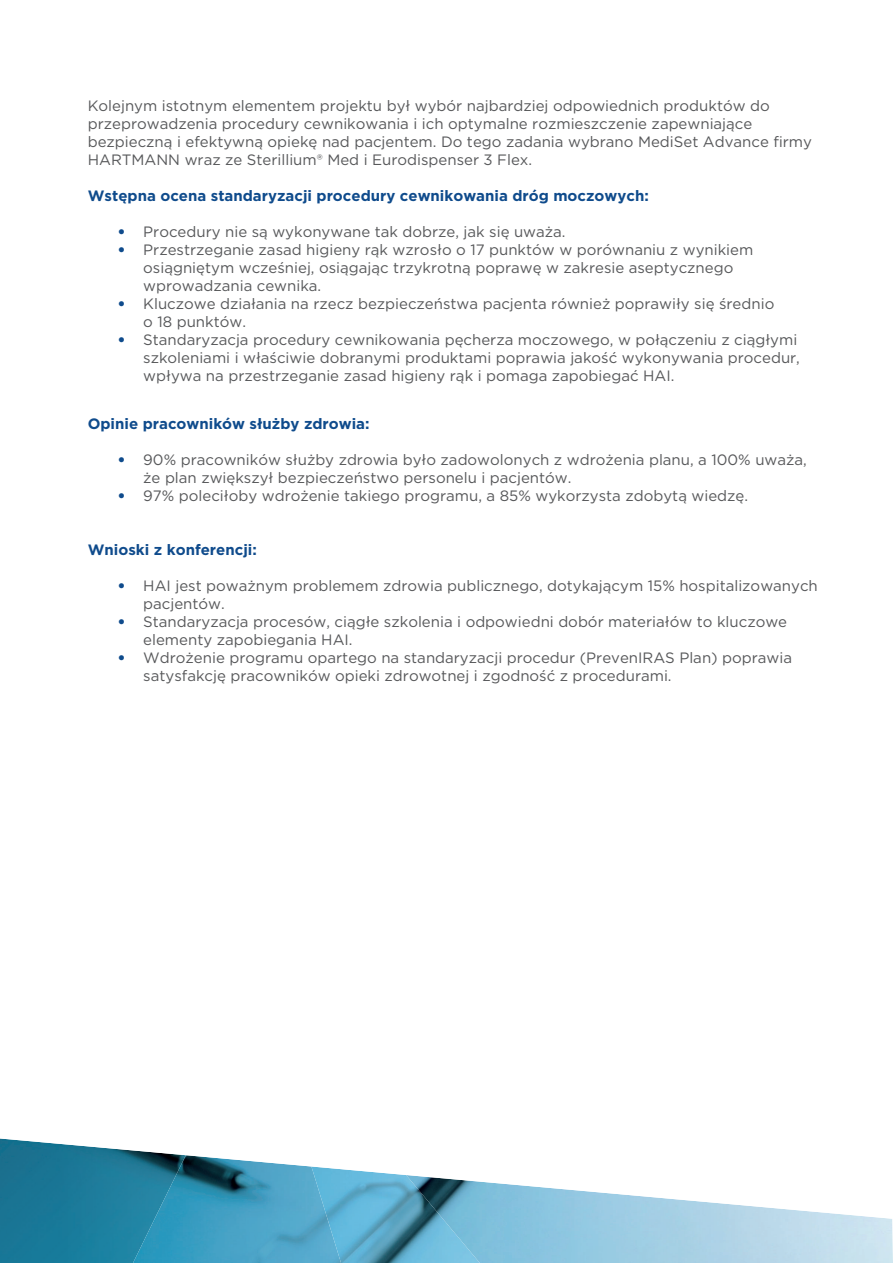
<style>
.page{position:relative;width:893px;height:1263px;background:#fff}
.page>*{position:absolute;margin:0;border:0;box-sizing:border-box;transform-origin:0 0}
.t1{font:15px/18px "Gotham";color:#57585a}
.t2{font:700 15px "Gotham";color:#0f4b8c}
.t3{font:900 15px/18px "Gotham";color:#0f4b8c}
</style>
<div class="page">
<img style="left:0;top:1138px;width:181px;height:125px">
<img style="left:186px;top:1155px;width:125px;height:108px">
<img style="left:133px;top:1155px;width:53px;height:108px">
<img style="left:341px;top:1169px;width:65px;height:94px">
<img style="left:311px;top:1166px;width:30px;height:97px">
<img style="left:406px;top:1175px;width:487px;height:88px">
<p class="t1" style="left:88px;top:97px;width:726px">Kolejnym istotnym elementem projektu był wybór najbardziej odpowiednich produktów do przeprowadzenia procedury cewnikowania i ich optymalne rozmieszczenie zapewniające bezpieczną i efektywną opiekę nad pacjentem. Do tego zadania wybrano MediSet Advance firmy HARTMANN wraz ze Sterillium® Med i Eurodispenser 3 Flex.</p>
<p class="t2" style="left:88px;top:189px;width:562px">Wstępna ocena standaryzacji procedury cewnikowania dróg moczowych:</p>
<p class="t3" style="left:118px;top:223px;width:9px">• •</p>
<p class="t1" style="left:143px;top:223px;width:658px">Procedury nie są wykonywane tak dobrze, jak się uważa.<br>Przestrzeganie zasad higieny rąk wzrosło o 17 punktów w porównaniu z wynikiem osiągniętym wcześniej, osiągając trzykrotną poprawę w zakresie aseptycznego wprowadzania cewnika.<br>Kluczowe działania na rzecz bezpieczeństwa pacjenta również poprawiły się średnio<br>o 18 punktów.<br>Standaryzacja procedury cewnikowania pęcherza moczowego, w połączeniu z ciągłymi szkoleniami i właściwie dobranymi produktami poprawia jakość wykonywania procedur, wpływa na przestrzeganie zasad higieny rąk i pomaga zapobiegać HAI.</p>
<p class="t3" style="left:118px;top:295px;width:9px">•</p>
<p class="t3" style="left:118px;top:332px;width:9px">•</p>
<p class="t2" style="left:88px;top:417px;width:283px">Opinie pracowników służby zdrowia:</p>
<p class="t3" style="left:118px;top:451px;width:9px">•</p>
<p class="t3" style="left:118px;top:487px;width:9px">•</p>
<p class="t1" style="left:143px;top:451px;width:665px">90% pracowników służby zdrowia było zadowolonych z wdrożenia planu, a 100% uważa, że plan zwiększył bezpieczeństwo personelu i pacjentów.<br>97% poleciłoby wdrożenie takiego programu, a 85% wykorzysta zdobytą wiedzę.</p>
<p class="t2" style="left:88px;top:543px;width:171px">Wnioski z konferencji:</p>
<p class="t3" style="left:118px;top:577px;width:9px">•</p>
<p class="t3" style="left:118px;top:613px;width:9px">•</p>
<p class="t3" style="left:118px;top:649px;width:9px">•</p>
<p class="t1" style="left:143px;top:577px;width:676px">HAI jest poważnym problemem zdrowia publicznego, dotykającym 15% hospitalizowanych pacjentów.<br>Standaryzacja procesów, ciągłe szkolenia i odpowiedni dobór materiałów to kluczowe elementy zapobiegania HAI.<br>Wdrożenie programu opartego na standaryzacji procedur (PrevenIRAS Plan) poprawia satysfakcję pracowników opieki zdrowotnej i zgodność z procedurami.</p>
</div>
